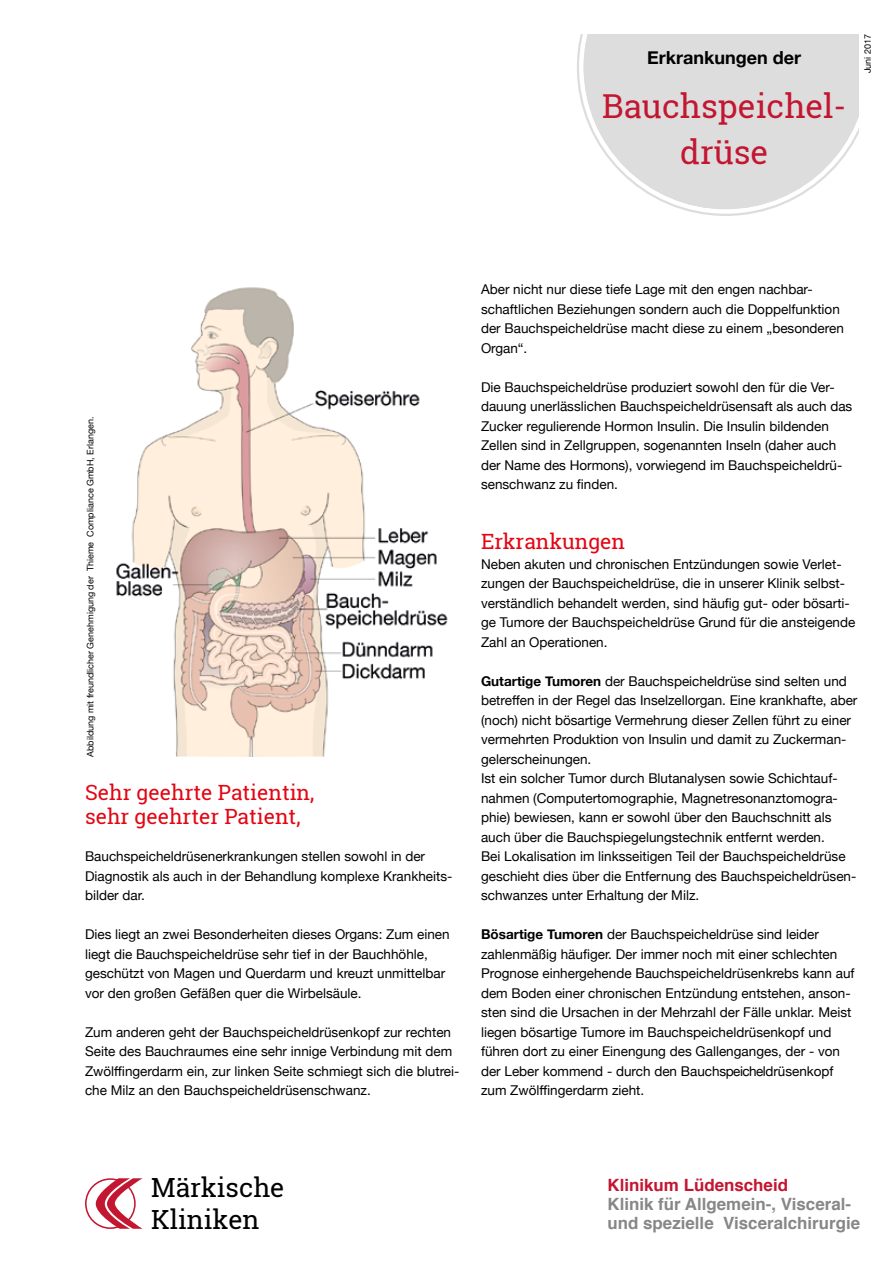
<style>
.page{position:relative;width:893px;height:1263px;background:#fff}
.page>*{position:absolute;margin:0;border:0;box-sizing:border-box;transform-origin:0 0}
.t1{font:33px/46.8px "Roboto Slab";color:#c31631;text-align:center}
.t2{font:26.4px/31.7px "Roboto Slab";color:#000}
.t3{font:21px/24px "Roboto Slab";color:#e30613}
.t4{font:700 18px "Helvetica Neue";color:#000}
.t5{font:700 16.95px/19px "Helvetica";color:#878787}
.t6{font:700 16.95px "Helvetica";color:#c31631}
.t7{font:13.5px/19.5px "Helvetica Neue";color:#000}
.t8{font:9px "Helvetica Neue";color:#000}
.s1{font-weight:700}
</style>
<div class="page">
<svg style="left:577px;top:34px;width:192px;height:182px"></svg>
<svg style="left:584px;top:34px;width:275px;height:175px;background:#e1e1e1"></svg>
<img style="left:116px;top:287px;width:332px;height:470px">
<svg style="left:85px;top:1178px;width:58px;height:51px"></svg>
<h3 class="t4" style="left:647px;top:43px;width:156px">Erkrankungen der</h3>
<h1 class="t1" style="left:602px;top:82px;width:246px">Bauchspeichel&shy;drüse</h1>
<p class="t8" style="left:861px;top:73px;width:41px;rotate:-90deg">Juni 2017</p>
<p class="t8" style="left:84px;top:757px;width:341px;rotate:-90deg">Abbildung mit freundlicher Genehmigung der Thieme Compliance GmbH, Erlangen.</p>
<h3 class="t3" style="left:85px;top:780px;width:231px">Sehr geehrte Patientin, sehr geehrter Patient,</h3>
<p class="t7" style="left:85px;top:847px;width:369px">Bauchspeicheldrüsenerkrankungen stellen sowohl in der<br>Diagnostik als auch in der Behandlung komplexe Krankheits&shy;bilder dar.</p>
<p class="t7" style="left:85px;top:925px;width:366px">Dies liegt an zwei Besonderheiten dieses Organs: Zum einen liegt die Bauchspeicheldrüse sehr tief in der Bauchhöhle, geschützt von Magen und Querdarm und kreuzt unmittelbar vor den großen Gefäßen quer die Wirbelsäule.</p>
<p class="t7" style="left:85px;top:1023px;width:376px">Zum anderen geht der Bauchspeicheldrüsenkopf zur rechten Seite des Bauchraumes eine sehr innige Verbindung mit dem Zwölffingerdarm ein, zur linken Seite schmiegt sich die blutrei&shy;che Milz an den Bauchspeicheldrüsenschwanz.</p>
<p class="t7" style="left:481px;top:280px;width:364px">Aber nicht nur diese tiefe Lage mit den engen nachbar&shy;schaftlichen Beziehungen sondern auch die Doppelfunktion der Bauchspeicheldrüse macht diese zu einem „besonderen Organ“.</p>
<p class="t7" style="left:481px;top:378px;width:373px">Die Bauchspeicheldrüse produziert sowohl den für die Ver&shy;dauung unerlässlichen Bauchspeicheldrüsensaft als auch das Zucker regulierende Hormon Insulin. Die Insulin bildenden Zellen sind in Zellgruppen, sogenannten Inseln (daher auch der Name des Hormons), vorwiegend im Bauchspeicheldrü&shy;senschwanz zu finden.</p>
<h3 class="t3" style="left:481px;top:529px;width:146px">Erkrankungen</h3>
<p class="t7" style="left:481px;top:555px;width:376px">Neben akuten und chronischen Entzündungen sowie Verlet&shy;zungen der Bauchspeicheldrüse, die in unserer Klinik selbst&shy;verständlich behandelt werden, sind häufig gut- oder bösarti&shy;ge Tumore der Bauchspeicheldrüse Grund für die ansteigende Zahl an Operationen.</p>
<p class="t7" style="left:481px;top:672px;width:378px"><span class="s1">Gutartige Tumoren</span> der Bauchspeicheldrüse sind selten und betreffen in der Regel das Inselzellorgan. Eine krankhafte, aber (noch) nicht bösartige Vermehrung dieser Zellen führt zu einer vermehrten Produktion von Insulin und damit zu Zuckerman&shy;gelerscheinungen.<br>Ist ein solcher Tumor durch Blutanalysen sowie Schichtauf&shy;nahmen (Computertomographie, Magnetresonanztomogra&shy;phie) bewiesen, kann er sowohl über den Bauchschnitt als auch über die Bauchspiegelungstechnik entfernt werden.<br>Bei Lokalisation im linksseitigen Teil der Bauchspeicheldrüse geschieht dies über die Entfernung des Bauchspeicheldrüsen&shy;schwanzes unter Erhaltung der Milz.</p>
<p class="t7" style="left:481px;top:925px;width:375px"><span class="s1">Bösartige Tumoren</span> der Bauchspeicheldrüse sind leider zahlenmäßig häufiger. Der immer noch mit einer schlechten Prognose einhergehende Bauchspeicheldrüsenkrebs kann auf dem Boden einer chronischen Entzündung entstehen, anson&shy;sten sind die Ursachen in der Mehrzahl der Fälle unklar. Meist liegen bösartige Tumore im Bauchspeicheldrüsenkopf und führen dort zu einer Einengung des Gallenganges, der - von der Leber kommend - durch den Bauchspeicheldrüsenkopf zum Zwölffingerdarm zieht.</p>
<h2 class="t2" style="left:151px;top:1171px;width:135px">Märkische<br>Kliniken</h2>
<p class="t6" style="left:607px;top:1171px;width:182px">Klinikum Lüdenscheid</p>
<p class="t5" style="left:607px;top:1194px;width:254px">Klinik für Allgemein-, Visceral&shy;und spezielle Visceralchirurgie</p>
</div>
